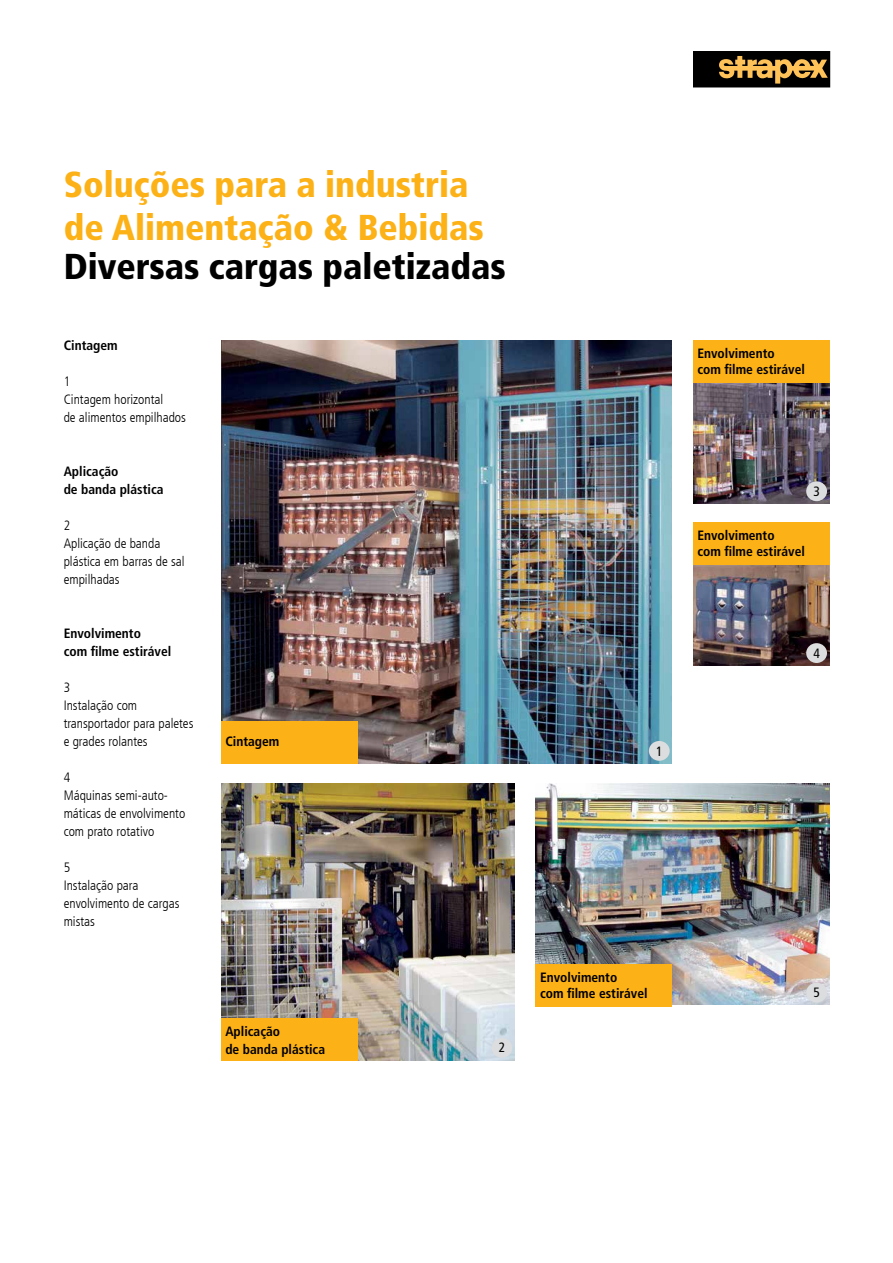
<style>
.page{position:relative;width:893px;height:1263px;background:#fff}
.page>*{position:absolute;margin:0;border:0;box-sizing:border-box;transform-origin:0 0}
.t1{font:900 condensed 36px "Frutiger LT Com";color:#fcb116}
.t2{font:900 condensed 36px "Frutiger LT Com";color:#000}
.t3{font:300 condensed 13.5px/18px "Frutiger LT Com";color:#000}
.t4{font:700 condensed 13.5px "Frutiger LT Com";color:#000}
.t5{font:condensed 13.5px "Frutiger LT Com";color:#000}
</style>
<div class="page">
<img style="left:221px;top:784px;width:293px;height:276px">
<img style="left:693px;top:383px;width:136px;height:120px">
<img style="left:536px;top:784px;width:293px;height:221px">
<img style="left:693px;top:565px;width:136px;height:100px">
<img style="left:221px;top:340px;width:451px;height:423px">
<div style="left:491px;top:1038px;width:21px;height:20px;background:#dcddde;border-radius:50%"></div>
<div style="left:806px;top:481px;width:21px;height:20px;background:#dcddde;border-radius:50%"></div>
<div style="left:649px;top:741px;width:21px;height:20px;background:#dcddde;border-radius:50%"></div>
<div style="left:806px;top:983px;width:21px;height:19px;background:#dcddde;border-radius:50%"></div>
<div style="left:806px;top:643px;width:21px;height:20px;background:#dcddde;border-radius:50%"></div>
<div style="left:693px;top:340px;width:136px;height:43px;background:#fcb116"></div>
<div style="left:693px;top:522px;width:136px;height:43px;background:#fcb116"></div>
<div style="left:221px;top:721px;width:136px;height:43px;background:#fcb116"></div>
<div style="left:221px;top:1018px;width:136px;height:42px;background:#fcb116"></div>
<div style="left:536px;top:964px;width:136px;height:43px;background:#fcb116"></div>
<div style="left:693px;top:51px;width:137px;height:36px;background:#000"></div>
<svg style="left:719px;top:56px;width:109px;height:28px"></svg>
<p class="t1" style="left:64px;top:163px;width:406px">Soluções para a industria</p>
<p class="t1" style="left:64px;top:206px;width:422px">de Alimentação &amp; Bebidas</p>
<p class="t2" style="left:64px;top:245px;width:444px">Diversas cargas paletizadas</p>
<p class="t4" style="left:64px;top:338px;width:56px">Cintagem</p>
<p class="t3" style="left:64px;top:373px;width:8px">1</p>
<p class="t3" style="left:64px;top:391px;width:101px">Cintagem horizontal</p>
<p class="t3" style="left:64px;top:409px;width:124px">de alimentos empilhados</p>
<p class="t4" style="left:64px;top:464px;width:56px">Aplicação</p>
<p class="t4" style="left:64px;top:482px;width:101px">de banda plástica</p>
<p class="t3" style="left:64px;top:517px;width:122px">2<br>Aplicação de banda plástica em barras de sal empilhadas</p>
<p class="t4" style="left:64px;top:626px;width:79px">Envolvimento</p>
<p class="t4" style="left:64px;top:644px;width:109px">com filme estirável</p>
<p class="t3" style="left:64px;top:679px;width:75px">3<br>Instalação com</p>
<p class="t3" style="left:64px;top:715px;width:131px">transportador para paletes e grades rolantes</p>
<p class="t3" style="left:64px;top:769px;width:106px">4<br>Máquinas semi-auto-</p>
<p class="t3" style="left:64px;top:805px;width:123px">máticas de envolvimento com prato rotativo</p>
<p class="t3" style="left:64px;top:859px;width:8px">5</p>
<p class="t3" style="left:64px;top:877px;width:76px">Instalação para</p>
<p class="t3" style="left:64px;top:895px;width:117px">envolvimento de cargas mistas</p>
<p class="t4" style="left:225px;top:734px;width:56px">Cintagem</p>
<p class="t4" style="left:225px;top:1023px;width:56px">Aplicação</p>
<p class="t4" style="left:225px;top:1041px;width:101px">de banda plástica</p>
<p class="t5" style="left:499px;top:1040px;width:8px">2</p>
<p class="t5" style="left:656px;top:743px;width:8px">1</p>
<p class="t4" style="left:540px;top:969px;width:79px">Envolvimento</p>
<p class="t4" style="left:540px;top:986px;width:109px">com filme estirável</p>
<p class="t4" style="left:697px;top:345px;width:79px">Envolvimento</p>
<p class="t4" style="left:697px;top:362px;width:109px">com filme estirável</p>
<p class="t5" style="left:814px;top:483px;width:8px">3</p>
<p class="t4" style="left:697px;top:527px;width:79px">Envolvimento</p>
<p class="t4" style="left:697px;top:544px;width:109px">com filme estirável</p>
<p class="t5" style="left:814px;top:645px;width:8px">4</p>
<p class="t5" style="left:814px;top:985px;width:8px">5</p>
</div>
